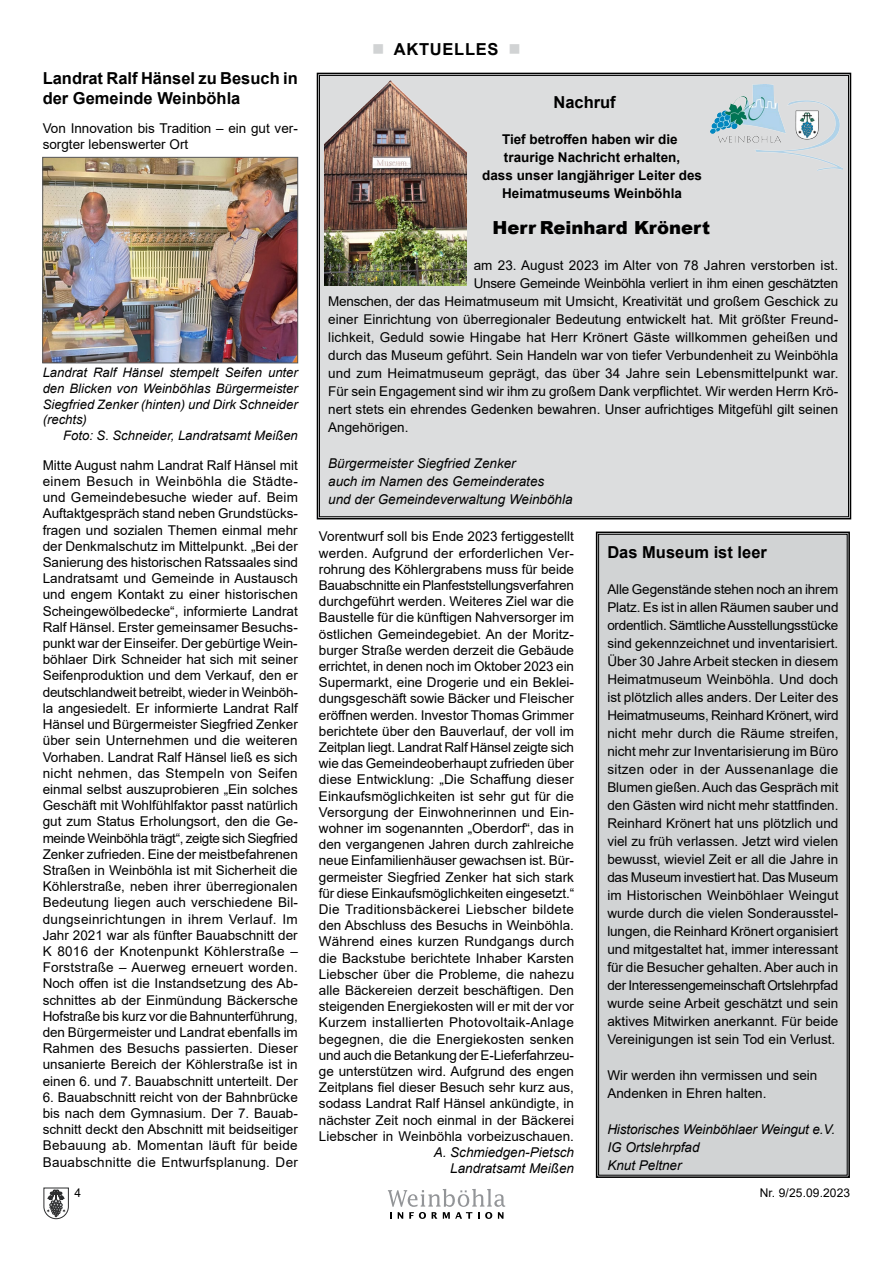
<style>
.page{position:relative;width:893px;height:1263px;background:#fff}
.page>*{position:absolute;margin:0;border:0;box-sizing:border-box;transform-origin:0 0}
.t1{font:900 18px "Arial";color:#000}
.t2{font:700 16.5px/19.8px "Arial";color:#000}
.t3{font:700 16.5px "Arial";letter-spacing:.045em;color:#000}
.t4{font:13.5px/16.2px "Arial";color:#000;text-align:justify}
.t5{font:italic 13.5px/18px "Arial";color:#000}
.t6{font:700 13.5px/18px "Arial";color:#000;text-align:center}
.t7{font:13.5px "Arial";letter-spacing:-.02em;color:#000}
.t8{font:italic 13.05px/15.8px "Arial";color:#000;text-align:justify}
.t9{font:12px "Arial";letter-spacing:.01em;color:#000}
.s1{color:#d1d3d4}
</style>
<div class="page">
<svg style="left:43px;top:1187px;width:26px;height:32px"></svg>
<svg style="left:388px;top:1189px;width:117px;height:30px"></svg>
<div style="left:595px;top:531px;width:255px;height:647px;background:#d1d3d4"></div>
<div style="left:598px;top:534px;width:249px;height:641px;border:1px solid #000"></div>
<img style="left:45px;top:159px;width:251px;height:202px">
<div style="left:43px;top:157px;width:255px;height:206px;border:1px solid #58595b"></div>
<div style="left:316px;top:72px;width:536px;height:448px;background:#dcddde"></div>
<img style="left:324px;top:72px;width:142px;height:213px">
<img style="left:710px;top:84px;width:133px;height:87px">
<p class="t2" style="left:43px;top:69px;width:257px">Landrat Ralf Hänsel zu Besuch in der Gemeinde Weinböhla</p>
<p class="t4" style="left:43px;top:120px;width:257px">Von Innovation bis Tradition – ein gut ver&shy;sorgter lebenswerter Ort</p>
<p class="t8" style="left:43px;top:365px;width:257px">Landrat Ralf Hänsel stempelt Seifen unter den Blicken von Weinböhlas Bürgermeister Siegfried Zenker (hinten) und Dirk Schneider (rechts)</p>
<p class="t8" style="left:63px;top:428px;width:236px">Foto: S. Schneider, Landratsamt Meißen</p>
<p class="t4" style="left:43px;top:457px;width:257px">Mitte August nahm Landrat Ralf Hänsel mit einem Besuch in Weinböhla die Städte&shy;und Gemeindebesuche wieder auf. Beim Auftaktgespräch stand neben Grundstücks&shy;fragen und sozialen Themen einmal mehr der Denkmalschutz im Mittelpunkt. „Bei der Sanierung des historischen Ratssaales sind Landratsamt und Gemeinde in Austausch und engem Kontakt zu einer historischen Scheingewölbedecke“, informierte Landrat Ralf Hänsel. Erster gemeinsamer Besuchs&shy;punkt war der Einseifer. Der gebürtige Wein&shy;böhlaer Dirk Schneider hat sich mit seiner Seifenproduktion und dem Verkauf, den er deutschlandweit betreibt, wieder in Weinböh&shy;la angesiedelt. Er informierte Landrat Ralf Hänsel und Bürgermeister Siegfried Zenker über sein Unternehmen und die weiteren Vorhaben. Landrat Ralf Hänsel ließ es sich nicht nehmen, das Stempeln von Seifen einmal selbst auszuprobieren „Ein solches Geschäft mit Wohlfühlfaktor passt natürlich gut zum Status Erholungsort, den die Ge&shy;meinde Weinböhla trägt“, zeigte sich Siegfried Zenker zufrieden. Eine der meistbefahrenen Straßen in Weinböhla ist mit Sicherheit die Köhlerstraße, neben ihrer überregionalen Bedeutung liegen auch verschiedene Bil&shy;dungseinrichtungen in ihrem Verlauf. Im Jahr 2021 war als fünfter Bauabschnitt der K 8016 der Knotenpunkt Köhlerstraße – Forststraße – Auerweg erneuert worden.<br>Noch offen ist die Instandsetzung des Ab&shy;schnittes ab der Einmündung Bäckersche Hofstraße bis kurz vor die Bahnunterführung, den Bürgermeister und Landrat ebenfalls im Rahmen des Besuchs passierten. Dieser unsanierte Bereich der Köhlerstraße ist in einen 6. und 7. Bauabschnitt unterteilt. Der</p>
<p class="t4" style="left:43px;top:1089px;width:257px">6. Bauabschnitt reicht von der Bahnbrücke bis nach dem Gymnasium. Der 7. Bauab&shy;schnitt deckt den Abschnitt mit beidseitiger Bebauung ab. Momentan läuft für beide Bauabschnitte die Entwurfsplanung. Der</p>
<p class="t3" style="left:336px;top:38px;width:221px"><span class="s1">■</span> jahresrückblick <span class="s1">■</span></p>
<p class="t3" style="left:372px;top:38px;width:150px"><span class="s1">■</span> Aktuelles <span class="s1">■</span></p>
<p class="t2" style="left:553px;top:92px;width:64px">Nachruf</p>
<p class="t6" style="left:482px;top:130px;width:221px">Tief betroffen haben wir die traurige Nachricht erhalten,<br>dass unser langjähriger Leiter des<br>Heimatmuseums Weinböhla</p>
<h1 class="t1" style="left:492px;top:215px;width:219px">Herr Reinhard Krönert</h1>
<p class="t4" style="left:474px;top:257px;width:366px">am 23. August 2023 im Alter von 78 Jahren verstorben ist.</p>
<p class="t7" style="left:474px;top:274px;width:366px">Unsere Gemeinde Weinböhla verliert in ihm einen geschätzten</p>
<p class="t4" style="left:328px;top:293px;width:512px">Menschen, der das Heimatmuseum mit Umsicht, Kreativität und großem Geschick zu</p>
<p class="t4" style="left:328px;top:311px;width:511px">einer Einrichtung von überregionaler Bedeutung entwickelt hat. Mit größter Freund-</p>
<p class="t4" style="left:328px;top:329px;width:511px">lichkeit, Geduld sowie Hingabe hat Herr Krönert Gäste willkommen geheißen und</p>
<p class="t4" style="left:328px;top:347px;width:511px">durch das Museum geführt. Sein Handeln war von tiefer Verbundenheit zu Weinböhla</p>
<p class="t4" style="left:328px;top:365px;width:512px">und zum Heimatmuseum geprägt, das über 34 Jahre sein Lebensmittelpunkt war.</p>
<p class="t4" style="left:328px;top:383px;width:511px">Für sein Engagement sind wir ihm zu großem Dank verpflichtet. Wir werden Herrn Krö-</p>
<p class="t4" style="left:328px;top:401px;width:511px">nert stets ein ehrendes Gedenken bewahren. Unser aufrichtiges Mitgefühl gilt seinen</p>
<p class="t4" style="left:328px;top:419px;width:82px">Angehörigen.</p>
<p class="t5" style="left:328px;top:454px;width:246px">Bürgermeister Siegfried Zenker<br>auch im Namen des Gemeinderates<br>und der Gemeindeverwaltung Weinböhla</p>
<p class="t4" style="left:319px;top:528px;width:257px">Vorentwurf soll bis Ende 2023 fertiggestellt werden. Aufgrund der erforderlichen Ver&shy;rohrung des Köhlergrabens muss für beide Bauabschnitte ein Planfeststellungsverfahren durchgeführt werden. Weiteres Ziel war die Baustelle für die künftigen Nahversorger im östlichen Gemeindegebiet. An der Moritz&shy;burger Straße werden derzeit die Gebäude errichtet, in denen noch im Oktober 2023 ein Supermarkt, eine Drogerie und ein Beklei&shy;dungsgeschäft sowie Bäcker und Fleischer eröffnen werden. Investor Thomas Grimmer berichtete über den Bauverlauf, der voll im Zeitplan liegt. Landrat Ralf Hänsel zeigte sich wie das Gemeindeoberhaupt zufrieden über diese Entwicklung: „Die Schaffung dieser Einkaufsmöglichkeiten ist sehr gut für die Versorgung der Einwohnerinnen und Ein&shy;wohner im sogenannten „Oberdorf“, das in den vergangenen Jahren durch zahlreiche neue Einfamilienhäuser gewachsen ist. Bür&shy;germeister Siegfried Zenker hat sich stark für diese Einkaufsmöglichkeiten eingesetzt.“ Die Traditionsbäckerei Liebscher bildete den Abschluss des Besuchs in Weinböhla.<br>Während eines kurzen Rundgangs durch die Backstube berichtete Inhaber Karsten Liebscher über die Probleme, die nahezu alle Bäckereien derzeit beschäftigen. Den steigenden Energiekosten will er mit der vor Kurzem installierten Photovoltaik-Anlage begegnen, die die Energiekosten senken und auch die Betankung der E-Lieferfahrzeu&shy;ge unterstützen wird. Aufgrund des engen Zeitplans fiel dieser Besuch sehr kurz aus, sodass Landrat Ralf Hänsel ankündigte, in nächster Zeit noch einmal in der Bäckerei Liebscher in Weinböhla vorbeizuschauen.</p>
<p class="t5" style="left:434px;top:1144px;width:142px;line-height:16.2px;text-align:right">A. Schmiedgen-Pietsch<br>Landratsamt Meißen</p>
<p class="t2" style="left:607px;top:542px;width:161px">Das Museum ist leer</p>
<p class="t4" style="left:607px;top:580px;width:233px;line-height:18px">Alle Gegenstände stehen noch an ihrem Platz. Es ist in allen Räumen sauber und ordentlich. Sämtliche Ausstellungsstücke sind gekennzeichnet und inventarisiert.<br>Über 30 Jahre Arbeit stecken in diesem Heimatmuseum Weinböhla. Und doch ist plötzlich alles anders. Der Leiter des Heimatmuseums, Reinhard Krönert, wird nicht mehr durch die Räume streifen, nicht mehr zur Inventarisierung im Büro sitzen oder in der Aussenanlage die Blumen gießen. Auch das Gespräch mit den Gästen wird nicht mehr stattfinden.<br>Reinhard Krönert hat uns plötzlich und viel zu früh verlassen. Jetzt wird vielen bewusst, wieviel Zeit er all die Jahre in das Museum investiert hat. Das Museum im Historischen Weinböhlaer Weingut wurde durch die vielen Sonderausstel&shy;lungen, die Reinhard Krönert organisiert und mitgestaltet hat, immer interessant für die Besucher gehalten. Aber auch in der Interessengemeinschaft Ortslehrpfad wurde seine Arbeit geschätzt und sein aktives Mitwirken anerkannt. Für beide Vereinigungen ist sein Tod ein Verlust.</p>
<p class="t4" style="left:607px;top:1066px;width:212px;line-height:18px">Wir werden ihn vermissen und sein<br>Andenken in Ehren halten.</p>
<p class="t5" style="left:607px;top:1120px;width:229px">Historisches Weinböhlaer Weingut e.V.<br>IG Ortslehrpfad<br>Knut Peltner</p>
<p class="t9" style="left:75px;top:1184px;width:8px">4</p>
<p class="t9" style="left:760px;top:1184px;width:92px">Nr. 9/25.09.2023</p>
</div>
